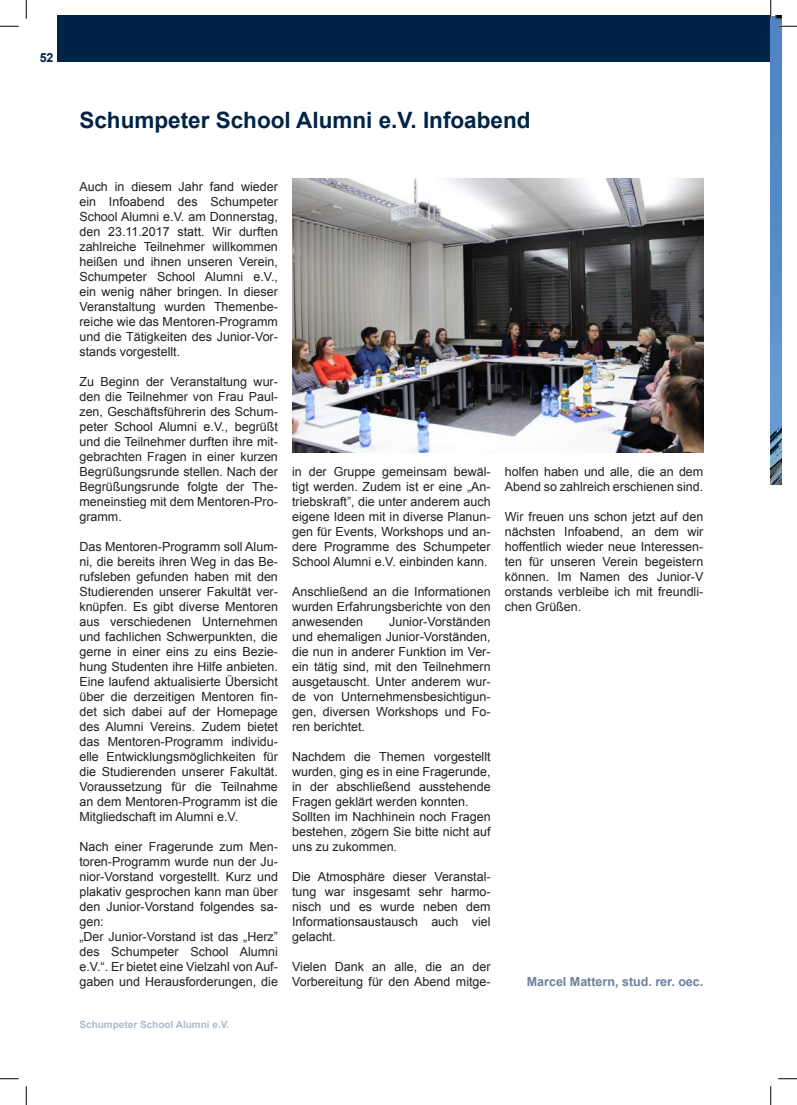
<style>
.page{position:relative;width:797px;height:1105px;background:#fff}
.page>*{position:absolute;margin:0;border:0;box-sizing:border-box;transform-origin:0 0}
.t1{font:700 22.5px "Arial";color:#002447}
.t2{font:12.5px/15px "Arial";color:#231f20;text-align:justify}
.t3{font:700 12.5px "Arial";color:#6c819d}
.t4{font:700 12.5px "Arial";color:#002447}
.t5{font:700 10px "Arial";color:#afb9cc}
</style>
<div class="page">
<div style="left:57px;top:16px;width:713px;height:46px;background:#002447"></div>
<img style="left:292px;top:179px;width:411px;height:274px">
<img style="left:770px;top:19px;width:11px;height:466px">
<svg style="left:0;top:25px;width:19px;height:2px"></svg>
<svg style="left:778px;top:25px;width:19px;height:3px"></svg>
<svg style="left:0;top:1078px;width:19px;height:1px"></svg>
<svg style="left:778px;top:1078px;width:19px;height:2px"></svg>
<svg style="left:25px;top:0;width:2px;height:19px"></svg>
<svg style="left:25px;top:1086px;width:2px;height:19px"></svg>
<svg style="left:770px;top:0;width:11px;height:19px"></svg>
<svg style="left:770px;top:1086px;width:1px;height:19px"></svg>
<p class="t4" style="left:40px;top:49px;width:15px">52</p>
<h1 class="t1" style="left:79px;top:105px;width:452px">Schumpeter School Alumni e.V. Infoabend</h1>
<p class="t2" style="left:79px;top:179px;width:200px">Auch in diesem Jahr fand wieder ein Infoabend des Schumpeter School Alumni e.V. am Donnerstag, den 23.11.2017 statt. Wir durften zahlreiche Teilnehmer willkommen heißen und ihnen unseren Verein, Schumpeter School Alumni e.V., ein wenig näher bringen. In dieser Veranstaltung wurden Themenbe&shy;reiche wie das Mentoren-Programm und die Tätigkeiten des Junior-Vor&shy;stands vorgestellt.</p>
<p class="t2" style="left:79px;top:374px;width:200px">Zu Beginn der Veranstaltung wur&shy;den die Teilnehmer von Frau Paul&shy;zen, Geschäftsführerin des Schum&shy;peter School Alumni e.V., begrüßt und die Teilnehmer durften ihre mit&shy;gebrachten Fragen in einer kurzen Begrüßungsrunde stellen. Nach der Begrüßungsrunde folgte der The&shy;meneinstieg mit dem Mentoren-Pro&shy;gramm.</p>
<p class="t2" style="left:79px;top:539px;width:200px">Das Mentoren-Programm soll Alum&shy;ni, die bereits ihren Weg in das Be&shy;rufsleben gefunden haben mit den Studierenden unserer Fakultät ver&shy;knüpfen. Es gibt diverse Mentoren aus verschiedenen Unternehmen und fachlichen Schwerpunkten, die gerne in einer eins zu eins Bezie&shy;hung Studenten ihre Hilfe anbieten.<br>Eine laufend aktualisierte Übersicht über die derzeitigen Mentoren fin&shy;det sich dabei auf der Homepage des Alumni Vereins. Zudem bietet das Mentoren-Programm individu&shy;elle Entwicklungsmöglichkeiten für die Studierenden unserer Fakultät.<br>Voraussetzung für die Teilnahme an dem Mentoren-Programm ist die Mitgliedschaft im Alumni e.V.</p>
<p class="t2" style="left:79px;top:839px;width:200px;text-align:left">Nach einer Fragerunde zum Men&shy;toren-Programm wurde nun der Ju&shy;nior-Vorstand vorgestellt. Kurz und plakativ gesprochen kann man über den Junior-Vorstand folgendes sa&shy;gen:<br>„Der Junior-Vorstand ist das „Herz” des Schumpeter School Alumni e.V.“. Er bietet eine Vielzahl von Auf&shy;gaben und Herausforderungen, die</p>
<p class="t5" style="left:79px;top:1017px;width:151px">Schumpeter School Alumni e.V.</p>
<p class="t2" style="left:292px;top:464px;width:200px">in der Gruppe gemeinsam bewäl&shy;tigt werden. Zudem ist er eine „An&shy;triebskraft”, die unter anderem auch eigene Ideen mit in diverse Planun&shy;gen für Events, Workshops und an&shy;dere Programme des Schumpeter School Alumni e.V. einbinden kann.</p>
<p class="t2" style="left:292px;top:584px;width:200px">Anschließend an die Informationen wurden Erfahrungsberichte von den anwesenden</p>
<p class="t2" style="left:292px;top:614px;width:200px;text-indent:97px">Junior-Vorständen und ehemaligen Junior-Vorständen, die nun in anderer Funktion im Ver&shy;ein tätig sind, mit den Teilnehmern ausgetauscht. Unter anderem wur&shy;de von Unternehmensbesichtigun&shy;gen, diversen Workshops und Fo&shy;ren berichtet.</p>
<p class="t2" style="left:292px;top:749px;width:200px;text-align:left">Nachdem die Themen vorgestellt wurden, ging es in eine Fragerunde, in der abschließend ausstehende<br>Fragen geklärt werden konnten.<br>Sollten im Nachhinein noch Fragen bestehen, zögern Sie bitte nicht auf uns zu zukommen.</p>
<p class="t2" style="left:292px;top:869px;width:200px">Die Atmosphäre dieser Veranstal&shy;tung war insgesamt sehr harmo&shy;nisch und es wurde neben dem Informationsaustausch auch viel gelacht.</p>
<p class="t2" style="left:292px;top:959px;width:200px">Vielen Dank an alle, die an der<br>Vorbereitung für den Abend mitge-</p>
<p class="t2" style="left:505px;top:464px;width:200px">holfen haben und alle, die an dem<br>Abend so zahlreich erschienen sind.</p>
<p class="t2" style="left:505px;top:509px;width:200px">Wir freuen uns schon jetzt auf den nächsten Infoabend, an dem wir hoffentlich wieder neue Interessen&shy;ten für unseren Verein begeistern können. Im Namen des Junior-V orstands verbleibe ich mit freundli&shy;chen Grüßen.</p>
<p class="t3" style="left:527px;top:974px;width:178px">Marcel Mattern, stud. rer. oec.</p>
</div>
